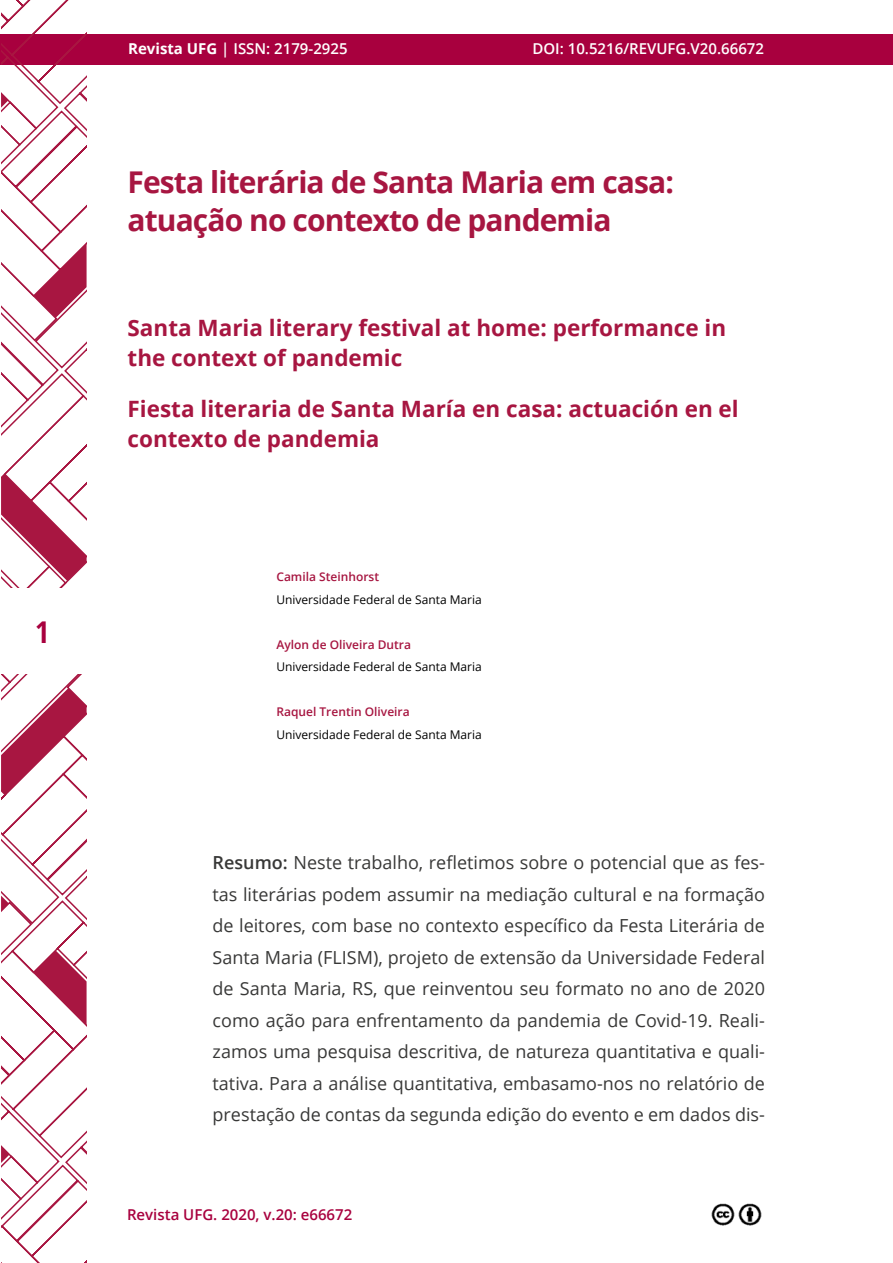
<style>
.page{position:relative;width:893px;height:1263px;background:#fff}
.page>*{position:absolute;margin:0;border:0;box-sizing:border-box;transform-origin:0 0}
.t1{font:700 30px/37.5px "Open Sans";letter-spacing:-.03em;color:#a71641}
.t2{font:700 30px "Open Sans Condensed";color:#a8003e}
.t3{font:700 22.5px/30px "Open Sans";color:#a71641}
.t4{font:18px/31.5px "Open Sans";color:#383837;text-align:justify}
.t5{font:600 15px "Open Sans";color:#fff}
.t6{font:600 15px "Open Sans";color:#a8003e}
.t7{font:12px "Open Sans";color:#000}
.t8{font:600 12px "Open Sans";color:#a71641}
.s1{font-weight:700}
.s2{font-weight:600}
</style>
<div class="page">
<div style="left:0;top:34px;width:893px;height:30px;background:#a8003e"></div>
<img style="left:711px;top:1203px;width:24px;height:23px">
<img style="left:738px;top:1203px;width:24px;height:23px">
<svg style="left:1px;top:0;width:86px;height:1263px"></svg>
<div style="left:0;top:589px;width:91px;height:85px;background:#fff"></div>
<h1 class="t2" style="left:35px;top:611px;width:15px">1</h1>
<p class="t5" style="left:128px;top:38px;width:221px"><span class="s1">Revista UFG</span> | ISSN: 2179-2925</p>
<p class="t5" style="left:532px;top:38px;width:233px">DOI: 10.5216/REVUFG.V20.66672</p>
<h1 class="t1" style="left:128px;top:163px;width:548px">Festa literária de Santa Maria em casa: atuação no contexto de pandemia</h1>
<p class="t3" style="left:128px;top:312px;width:600px">Santa Maria literary festival at home: performance in the context of pandemic</p>
<p class="t3" style="left:128px;top:393px;width:613px">Fiesta literaria de Santa María en casa: actuación en el contexto de pandemia</p>
<p class="t8" style="left:276px;top:569px;width:104px">Camila Steinhorst</p>
<p class="t7" style="left:276px;top:591px;width:207px">Universidade Federal de Santa Maria</p>
<p class="t8" style="left:276px;top:636px;width:136px">Aylon de Oliveira Dutra</p>
<p class="t7" style="left:276px;top:659px;width:207px">Universidade Federal de Santa Maria</p>
<p class="t8" style="left:276px;top:704px;width:135px">Raquel Trentin Oliveira</p>
<p class="t7" style="left:276px;top:726px;width:207px">Universidade Federal de Santa Maria</p>
<p class="t4" style="left:213px;top:846px;width:554px"><span class="s2">Resumo:</span> Neste trabalho, refletimos sobre o potencial que as fes&shy;tas literárias podem assumir na mediação cultural e na formação de leitores, com base no contexto específico da Festa Literária de Santa Maria (FLISM), projeto de extensão da Universidade Federal de Santa Maria, RS, que reinventou seu formato no ano de 2020 como ação para enfrentamento da pandemia de Covid-19. Reali&shy;zamos uma pesquisa descritiva, de natureza quantitativa e quali&shy;tativa. Para a análise quantitativa, embasamo-nos no relatório de prestação de contas da segunda edição do evento e em dados dis-</p>
<p class="t6" style="left:127px;top:1204px;width:227px">Revista UFG. 2020, v.20: e66672</p>
</div>
